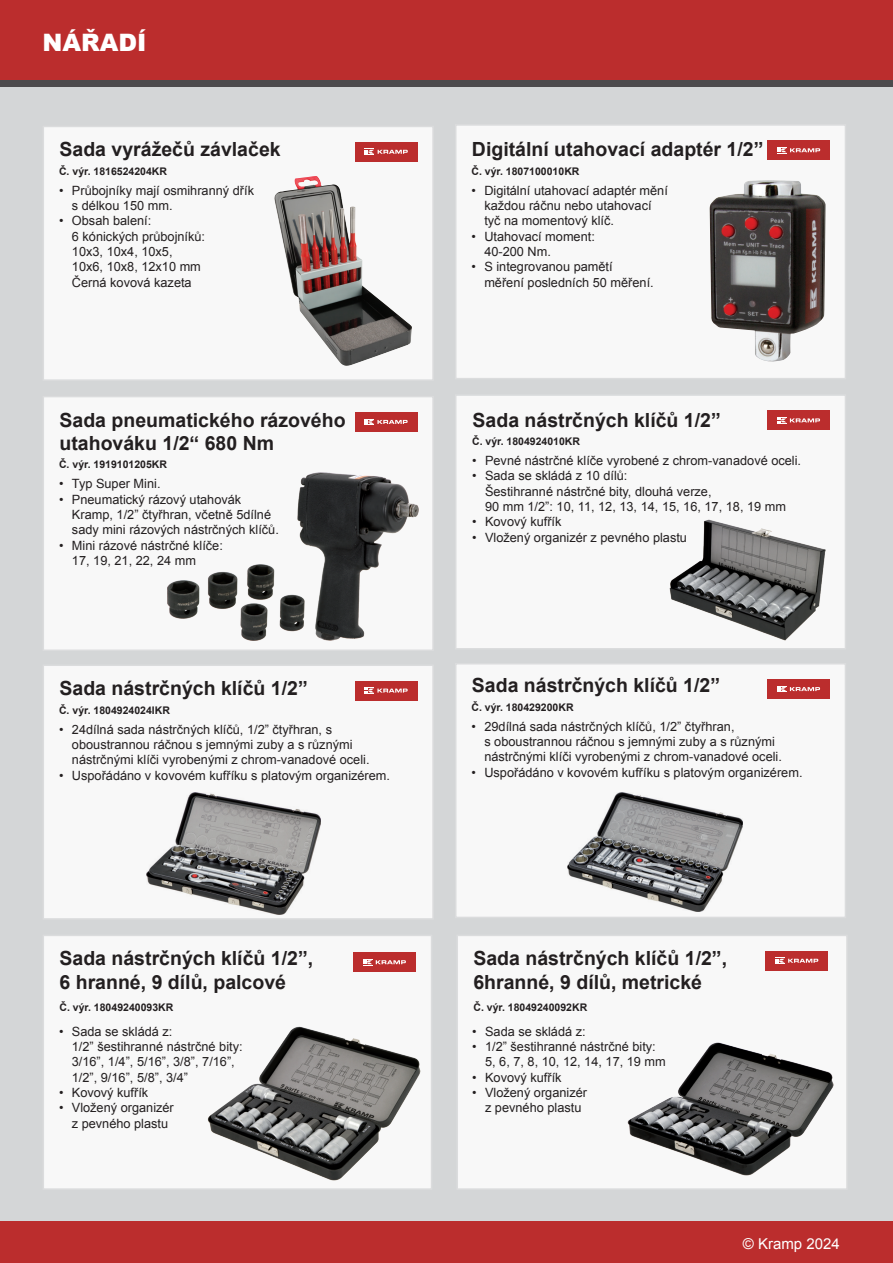
<style>
.page{position:relative;width:893px;height:1263px;background:#fff}
.page>*{position:absolute;margin:0;border:0;box-sizing:border-box;transform-origin:0 0}
.t1{font:900 24px "Arial";color:#fff}
.t2{font:700 19.5px/23.4px "Arial";color:#231f20}
.t3{font:15px "Arial";color:#fff}
.t4{font:12.75px/15.3px "Arial";color:#231f20}
.t5{font:700 10.5px "Arial";color:#231f20}
</style>
<div class="page">
<div style="left:0;top:1220px;width:893px;height:43px;background:#bb2d2d"></div>
<div style="left:0;top:0;width:893px;height:85px;background:#bb2d2d"></div>
<div style="left:0;top:80px;width:893px;height:10px;background:#4d4b4d"></div>
<div style="left:0;top:88px;width:893px;height:1133px;background:#d4d6d7"></div>
<div style="left:43px;top:126px;width:391px;height:255px;background:#f8f8f8;border:2px solid #dddedf"></div>
<div style="left:43px;top:664px;width:391px;height:256px;background:#f8f8f8;border:2px solid #dddedf"></div>
<div style="left:43px;top:396px;width:391px;height:255px;background:#f8f8f8;border:2px solid #dddedf"></div>
<div style="left:43px;top:935px;width:389px;height:255px;background:#f8f8f8;border:2px solid #dddedf"></div>
<div style="left:455px;top:124px;width:391px;height:255px;background:#f8f8f8;border:2px solid #dddedf"></div>
<div style="left:455px;top:663px;width:391px;height:255px;background:#f8f8f8;border:2px solid #dddedf"></div>
<div style="left:456px;top:935px;width:392px;height:255px;background:#f8f8f8;border:2px solid #dddedf"></div>
<div style="left:455px;top:394px;width:391px;height:255px;background:#f8f8f8;border:2px solid #dddedf"></div>
<div style="left:355px;top:142px;width:62px;height:19px;background:#bb2d2d"></div>
<svg style="left:365px;top:149px;width:43px;height:6px"></svg>
<div style="left:355px;top:412px;width:62px;height:19px;background:#bb2d2d"></div>
<svg style="left:365px;top:419px;width:43px;height:6px"></svg>
<div style="left:355px;top:681px;width:62px;height:19px;background:#bb2d2d"></div>
<svg style="left:365px;top:687px;width:43px;height:7px"></svg>
<div style="left:353px;top:953px;width:62px;height:19px;background:#bb2d2d"></div>
<svg style="left:363px;top:959px;width:43px;height:7px"></svg>
<div style="left:768px;top:141px;width:62px;height:19px;background:#bb2d2d"></div>
<svg style="left:777px;top:147px;width:43px;height:7px"></svg>
<div style="left:767px;top:411px;width:62px;height:19px;background:#bb2d2d"></div>
<svg style="left:777px;top:417px;width:43px;height:7px"></svg>
<div style="left:767px;top:679px;width:62px;height:20px;background:#bb2d2d"></div>
<svg style="left:777px;top:686px;width:43px;height:6px"></svg>
<div style="left:766px;top:951px;width:62px;height:19px;background:#bb2d2d"></div>
<svg style="left:775px;top:957px;width:43px;height:7px"></svg>
<img style="left:274px;top:176px;width:138px;height:190px">
<img style="left:710px;top:180px;width:115px;height:182px">
<img style="left:167px;top:472px;width:252px;height:168px">
<img style="left:669px;top:520px;width:156px;height:120px">
<img style="left:146px;top:792px;width:175px;height:122px">
<img style="left:568px;top:792px;width:175px;height:119px">
<img style="left:207px;top:1026px;width:213px;height:154px">
<img style="left:628px;top:1043px;width:206px;height:132px">
<h1 class="t1" style="left:43px;top:25px;width:106px">NÁŘADÍ</h1>
<h2 class="t2" style="left:60px;top:139px;width:223px">Sada vyrážečů závlaček</h2>
<p class="t4" style="left:72px;top:183px;width:184px;text-indent:-13px">• Průbojníky mají osmihranný dřík s délkou 150 mm.</p>
<p class="t4" style="left:72px;top:213px;width:135px;text-indent:-13px">• Obsah balení:<br>6 kónických průbojníků:<br>10x3, 10x4, 10x5,<br>10x6, 10x8, 12x10 mm<br>Černá kovová kazeta</p>
<p class="t5" style="left:59px;top:164px;width:109px">Č. výr. 1816524204KR</p>
<h2 class="t2" style="left:472px;top:139px;width:293px">Digitální utahovací adaptér 1/2”</h2>
<p class="t4" style="left:484px;top:183px;width:185px;text-indent:-13px">• Digitální utahovací adaptér mění každou ráčnu nebo utahovací tyč na momentový klíč.</p>
<p class="t4" style="left:484px;top:229px;width:112px;text-indent:-13px">• Utahovací moment:<br>40-200 Nm.</p>
<p class="t4" style="left:484px;top:259px;width:171px;text-indent:-13px">• S integrovanou pamětí měření posledních 50 měření.</p>
<p class="t5" style="left:471px;top:164px;width:109px">Č. výr. 1807100010KR</p>
<h2 class="t2" style="left:60px;top:409px;width:288px">Sada pneumatického rázového utahováku 1/2“ 680 Nm</h2>
<p class="t4" style="left:59px;top:476px;width:103px">• Typ Super Mini.</p>
<p class="t4" style="left:72px;top:492px;width:208px;text-indent:-13px">• Pneumatický rázový utahovák<br>Kramp, 1/2” čtyřhran, včetně 5dílné sady mini rázových nástrčných klíčů.</p>
<p class="t4" style="left:72px;top:538px;width:152px;text-indent:-13px">• Mini rázové nástrčné klíče:<br>17, 19, 21, 22, 24 mm</p>
<p class="t5" style="left:59px;top:458px;width:109px">Č. výr. 1919101205KR</p>
<h2 class="t2" style="left:473px;top:409px;width:250px">Sada nástrčných klíčů 1/2”</h2>
<p class="t4" style="left:472px;top:453px;width:330px">• Pevné nástrčné klíče vyrobené z chrom-vanadové oceli.</p>
<p class="t4" style="left:485px;top:468px;width:302px;text-indent:-13px">• Sada se skládá z 10 dílů:<br>Šestihranné nástrčné bity, dlouhá verze,<br>90 mm 1/2”: 10, 11, 12, 13, 14, 15, 16, 17, 18, 19 mm</p>
<p class="t4" style="left:472px;top:514px;width:91px">• Kovový kufřík</p>
<p class="t4" style="left:472px;top:529px;width:216px">• Vložený organizér z pevného plastu</p>
<p class="t5" style="left:472px;top:434px;width:109px">Č. výr. 1804924010KR</p>
<h2 class="t2" style="left:60px;top:677px;width:250px">Sada nástrčných klíčů 1/2”</h2>
<p class="t4" style="left:72px;top:722px;width:299px;text-indent:-13px">• 24dílná sada nástrčných klíčů, 1/2” čtyřhran, s oboustrannou ráčnou s jemnými zuby a s různými nástrčnými klíči vyrobenými z chrom-vanadové oceli.</p>
<p class="t4" style="left:59px;top:767px;width:332px">• Uspořádáno v kovovém kufříku s platovým organizérem.</p>
<p class="t5" style="left:59px;top:703px;width:112px">Č. výr. 1804924024IKR</p>
<h2 class="t2" style="left:472px;top:674px;width:250px">Sada nástrčných klíčů 1/2”</h2>
<p class="t4" style="left:484px;top:719px;width:299px;text-indent:-13px">• 29dílná sada nástrčných klíčů, 1/2” čtyřhran,<br>s oboustrannou ráčnou s jemnými zuby a s různými nástrčnými klíči vyrobenými z chrom-vanadové oceli.</p>
<p class="t4" style="left:472px;top:764px;width:332px">• Uspořádáno v kovovém kufříku s platovým organizérem.</p>
<p class="t5" style="left:471px;top:700px;width:104px">Č. výr. 180429200KR</p>
<h2 class="t2" style="left:60px;top:947px;width:255px">Sada nástrčných klíčů 1/2”,<br>6 hranné, 9 dílů, palcové</h2>
<p class="t4" style="left:72px;top:1024px;width:172px;text-indent:-13px">• Sada se skládá z:<br>1/2” šestihranné nástrčné bity:<br>3/16”, 1/4”, 5/16”, 3/8”, 7/16”,<br>1/2”, 9/16”, 5/8”, 3/4”</p>
<p class="t4" style="left:59px;top:1085px;width:91px">• Kovový kufřík</p>
<p class="t4" style="left:59px;top:1100px;width:116px;text-align:center">• Vložený organizér z pevného plastu</p>
<p class="t5" style="left:60px;top:1001px;width:115px">Č. výr. 18049240093KR</p>
<h2 class="t2" style="left:473px;top:947px;width:255px">Sada nástrčných klíčů 1/2”,<br>6hranné, 9 dílů, metrické</h2>
<p class="t4" style="left:472px;top:1024px;width:115px">• Sada se skládá z:</p>
<p class="t4" style="left:485px;top:1039px;width:182px;text-indent:-13px">• 1/2” šestihranné nástrčné bity:<br>5, 6, 7, 8, 10, 12, 14, 17, 19 mm</p>
<p class="t4" style="left:472px;top:1069px;width:91px">• Kovový kufřík</p>
<p class="t4" style="left:472px;top:1085px;width:116px;text-align:center">• Vložený organizér z pevného plastu</p>
<p class="t5" style="left:473px;top:1001px;width:115px">Č. výr. 18049240092KR</p>
<p class="t3" style="left:743px;top:1233px;width:98px">© Kramp 2024</p>
</div>
